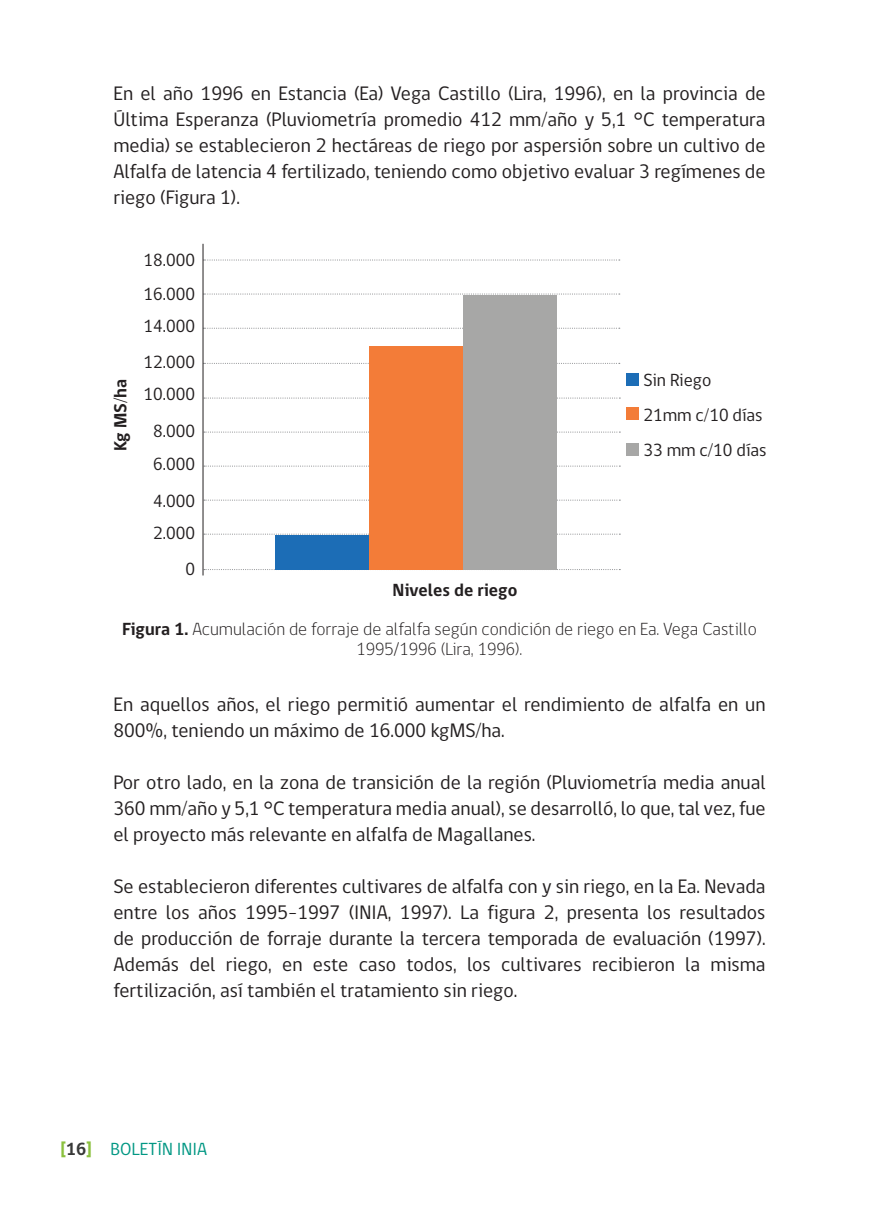
<style>
.page{position:relative;width:879px;height:1219px;background:#fff}
.page>*{position:absolute;margin:0;border:0;box-sizing:border-box;transform-origin:0 0}
.t1{font:20px/26px "gob CL";color:#231f20;text-align:justify}
.t2{font:300 18px/20px "gob CL";color:#231f20;text-align:center}
.t3{font:18px/34.8px "gob CL";color:#231f20}
.t4{font:700 18px "gob CL";color:#231f20}
.t5{font:18px "gob CL";color:#009783}
.s1{font-weight:700}
.s2{font-weight:700;color:#8bc13e}
.s3{font-weight:700;color:#383938}
</style>
<div class="page">
<svg style="left:204px;top:569px;width:416px;height:1px"></svg>
<svg style="left:204px;top:534px;width:416px;height:1px"></svg>
<svg style="left:204px;top:500px;width:416px;height:1px"></svg>
<svg style="left:204px;top:466px;width:416px;height:1px"></svg>
<svg style="left:204px;top:432px;width:416px;height:1px"></svg>
<svg style="left:204px;top:398px;width:416px;height:1px"></svg>
<svg style="left:203px;top:363px;width:417px;height:1px"></svg>
<svg style="left:203px;top:328px;width:417px;height:1px"></svg>
<svg style="left:203px;top:294px;width:417px;height:1px"></svg>
<svg style="left:203px;top:260px;width:417px;height:1px"></svg>
<hr style="left:202px;top:244px;width:1px;height:331px;background:#231f20">
<div style="left:626px;top:374px;width:13px;height:12px;background:#1c6db6"></div>
<div style="left:626px;top:408px;width:13px;height:12px;background:#f37c38"></div>
<div style="left:626px;top:443px;width:13px;height:13px;background:#a7a7a6"></div>
<div style="left:275px;top:535px;width:94px;height:35px;background:#1c6db6"></div>
<div style="left:369px;top:346px;width:94px;height:224px;background:#f37c38"></div>
<div style="left:463px;top:295px;width:93px;height:275px;background:#a7a7a6"></div>
<p class="t1" style="left:113px;top:81px;width:654px">En el año 1996 en Estancia (Ea) Vega Castillo (Lira, 1996), en la provincia de Última Esperanza (Pluviometría promedio 412 mm/año y 5,1 °C temperatura media) se establecieron 2 hectáreas de riego por aspersión sobre un cultivo de Alfalfa de latencia 4 fertilizado, teniendo como objetivo evaluar 3 regímenes de riego (Figura 1).</p>
<p class="t3" style="left:144px;top:243px;width:53px">18.000</p>
<p class="t3" style="left:144px;top:277px;width:53px">16.000</p>
<p class="t3" style="left:144px;top:309px;width:53px">14.000</p>
<p class="t4" style="left:108px;top:451px;width:74px;rotate:-90deg">Kg MS/ha</p>
<p class="t3" style="left:144px;top:345px;width:53px">12.000</p>
<p class="t3" style="left:144px;top:377px;width:53px">10.000</p>
<p class="t3" style="left:153px;top:414px;width:43px">8.000</p>
<p class="t3" style="left:153px;top:447px;width:43px">6.000</p>
<p class="t3" style="left:153px;top:484px;width:43px">4.000</p>
<p class="t3" style="left:153px;top:516px;width:43px">2.000</p>
<p class="t3" style="left:185px;top:552px;width:11px">0</p>
<p class="t4" style="left:392px;top:577px;width:127px">Niveles de riego</p>
<p class="t3" style="left:643px;top:363px;width:125px">Sin Riego<br>21mm c/10 días<br>33 mm c/10 días</p>
<p class="t2" style="left:122px;top:619px;width:636px"><span class="s1">Figura 1.</span> Acumulación de forraje de alfalfa según condición de riego en Ea. Vega Castillo<br>1995/1996 (Lira, 1996).</p>
<p class="t1" style="left:113px;top:692px;width:653px">En aquellos años, el riego permitió aumentar el rendimiento de alfalfa en un<br>800%, teniendo un máximo de 16.000 kgMS/ha.</p>
<p class="t1" style="left:113px;top:770px;width:654px">Por otro lado, en la zona de transición de la región (Pluviometría media anual 360 mm/año y 5,1 °C temperatura media anual), se desarrolló, lo que, tal vez, fue el proyecto más relevante en alfalfa de Magallanes.</p>
<p class="t1" style="left:113px;top:874px;width:654px">Se establecieron diferentes cultivares de alfalfa con y sin riego, en la Ea. Nevada entre los años 1995-1997 (INIA, 1997). La figura 2, presenta los resultados de producción de forraje durante la tercera temporada de evaluación (1997).<br>Además del riego, en este caso todos, los cultivares recibieron la misma fertilización, así también el tratamiento sin riego.</p>
<p class="t5" style="left:60px;top:1136px;width:148px"><span class="s2">[</span><span class="s3">16</span><span class="s2">]</span> BOLETÍN INIA</p>
</div>
